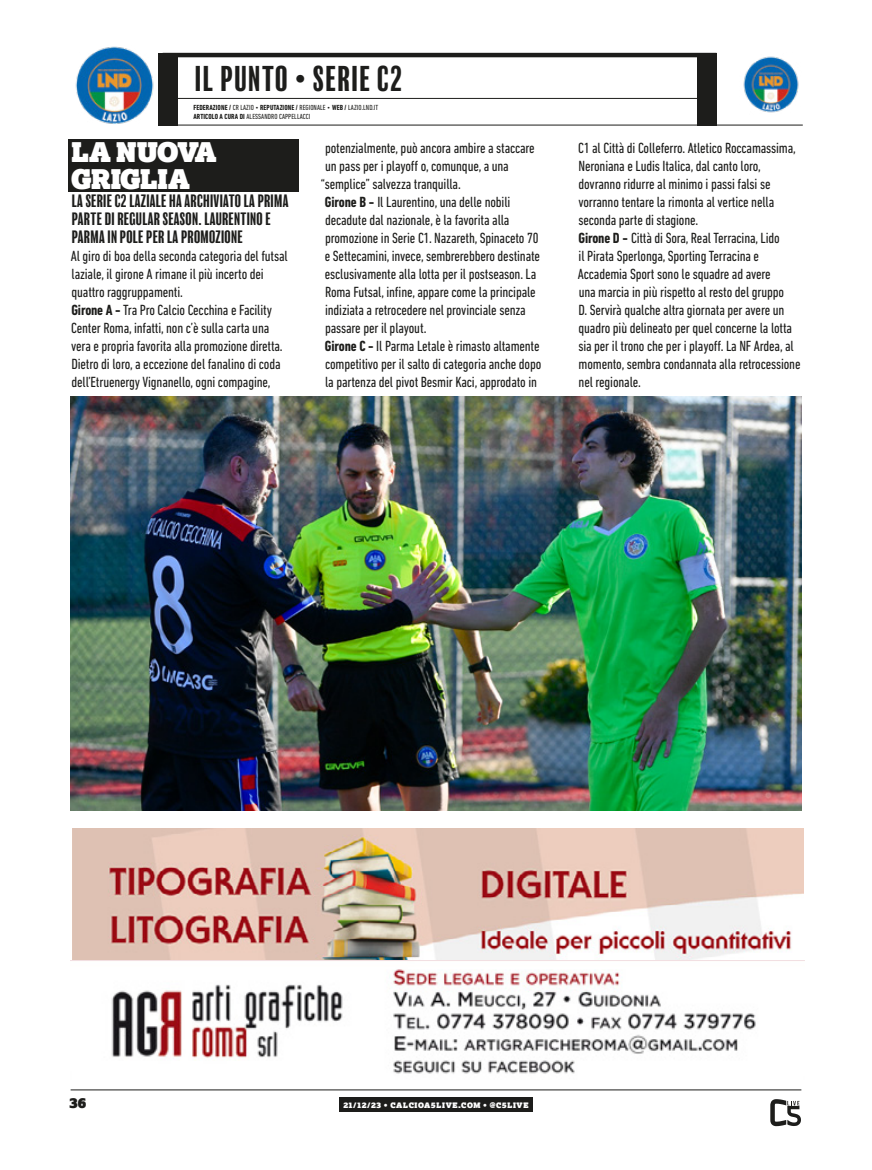
<style>
.page{position:relative;width:872px;height:1170px;background:#fff}
.page>*{position:absolute;margin:0;border:0;box-sizing:border-box;transform-origin:0 0}
.t1{font:condensed 33px "Balboa";letter-spacing:.05em;color:#1d1d1b}
.t2{font:27px/27px "Lexia Advertising";letter-spacing:-.025em;color:#fff}
.t3{font:condensed 16.5px/18px "Balboa";letter-spacing:.02em;color:#1d1d1b}
.t4{font:condensed 15px/18px "DIN Next LT Pro";letter-spacing:-.01em;color:#1d1d1b}
.t5{font:13.5px "Lexia Advertising";color:#1d1d1b}
.t6{font:condensed 7.5px/9px "DIN Next LT Pro";letter-spacing:.01em;color:#1d1d1b}
.t7{font:7.5px "Lexia Advertising";letter-spacing:.1em;color:#fff}
.s1{font-weight:700}
</style>
<div class="page">
<hr style="left:71px;top:1089px;width:730px;height:1px;background:#1d1d1b">
<div style="left:339px;top:1097px;width:193px;height:14px;background:#1d1d1b"></div>
<svg style="left:770px;top:1099px;width:31px;height:26px"></svg>
<hr style="left:163px;top:53px;width:553px;height:4px;background:#1d1d1b">
<hr style="left:165px;top:98px;width:540px;height:1px;background:#1d1d1b">
<hr style="left:165px;top:125px;width:637px;height:1px;background:#1d1d1b">
<img style="left:743px;top:56px;width:56px;height:57px">
<img style="left:75px;top:46px;width:79px;height:78px">
<div style="left:158px;top:53px;width:19px;height:72px;background:#1d1d1b"></div>
<div style="left:697px;top:53px;width:19px;height:72px;background:#1d1d1b"></div>
<div style="left:68px;top:139px;width:230px;height:52px;background:#1d1d1b"></div>
<img style="left:72px;top:828px;width:731px;height:132px">
<img style="left:71px;top:960px;width:733px;height:114px">
<img style="left:71px;top:396px;width:730px;height:414px">
<h1 class="t1" style="left:195px;top:62px;width:208px">IL PUNTO • SERIE C2</h1>
<p class="t6" style="left:193px;top:102px;width:186px"><span class="s1">FEDERAZIONE /</span> CR LAZIO • <span class="s1">REPUTAZIONE /</span> REGIONALE • <span class="s1">WEB /</span> LAZIO.LND.IT<br><span class="s1">ARTICOLO A CURA DI</span> ALESSANDRO CAPPELLACCI</p>
<h2 class="t2" style="left:71px;top:138px;width:147px">LA NUOVA<br>GRIGLIA</h2>
<p class="t3" style="left:72px;top:192px;width:218px">LA SERIE C2 LAZIALE HA ARCHIVIATO LA PRIMA<br>PARTE DI REGULAR SEASON. LAURENTINO E<br>PARMA IN POLE PER LA PROMOZIONE</p>
<p class="t4" style="left:71px;top:247px;width:218px">Al giro di boa della seconda categoria del futsal laziale, il girone A rimane il più incerto dei quattro raggruppamenti.<br><span class="s1">Girone A -</span> Tra Pro Calcio Cecchina e Facility Center Roma, infatti, non c’è sulla carta una vera e propria favorita alla promozione diretta.<br>Dietro di loro, a eccezione del fanalino di coda dell’Etruenergy Vignanello, ogni compagine,</p>
<p class="t4" style="left:321px;top:139px;width:222px">potenzialmente, può ancora ambire a staccare un pass per i playoff o, comunque, a una “semplice” salvezza tranquilla.<br><span class="s1">Girone B -</span> Il Laurentino, una delle nobili decadute dal nazionale, è la favorita alla promozione in Serie C1. Nazareth, Spinaceto 70 e Settecamini, invece, sembrerebbero destinate esclusivamente alla lotta per il postseason. La Roma Futsal, infine, appare come la principale indiziata a retrocedere nel provinciale senza passare per il playout.<br><span class="s1">Girone C -</span> Il Parma Letale è rimasto altamente competitivo per il salto di categoria anche dopo la partenza del pivot Besmir Kaci, approdato in</p>
<p class="t4" style="left:578px;top:139px;width:224px">C1 al Città di Colleferro. Atletico Roccamassima, Neroniana e Ludis Italica, dal canto loro, dovranno ridurre al minimo i passi falsi se vorranno tentare la rimonta al vertice nella seconda parte di stagione.<br><span class="s1">Girone D -</span> Città di Sora, Real Terracina, Lido<br>il Pirata Sperlonga, Sporting Terracina e Accademia Sport sono le squadre ad avere<br>una marcia in più rispetto al resto del gruppo<br>D. Servirà qualche altra giornata per avere un quadro più delineato per quel concerne la lotta sia per il trono che per i playoff. La NF Ardea, al momento, sembra condannata alla retrocessione nel regionale.</p>
<p class="t5" style="left:70px;top:1093px;width:18px">36</p>
<p class="t7" style="left:343px;top:1099px;width:187px">21/12/23 • CALCIOA5LIVE.COM • @C5LIVE</p>
</div>
